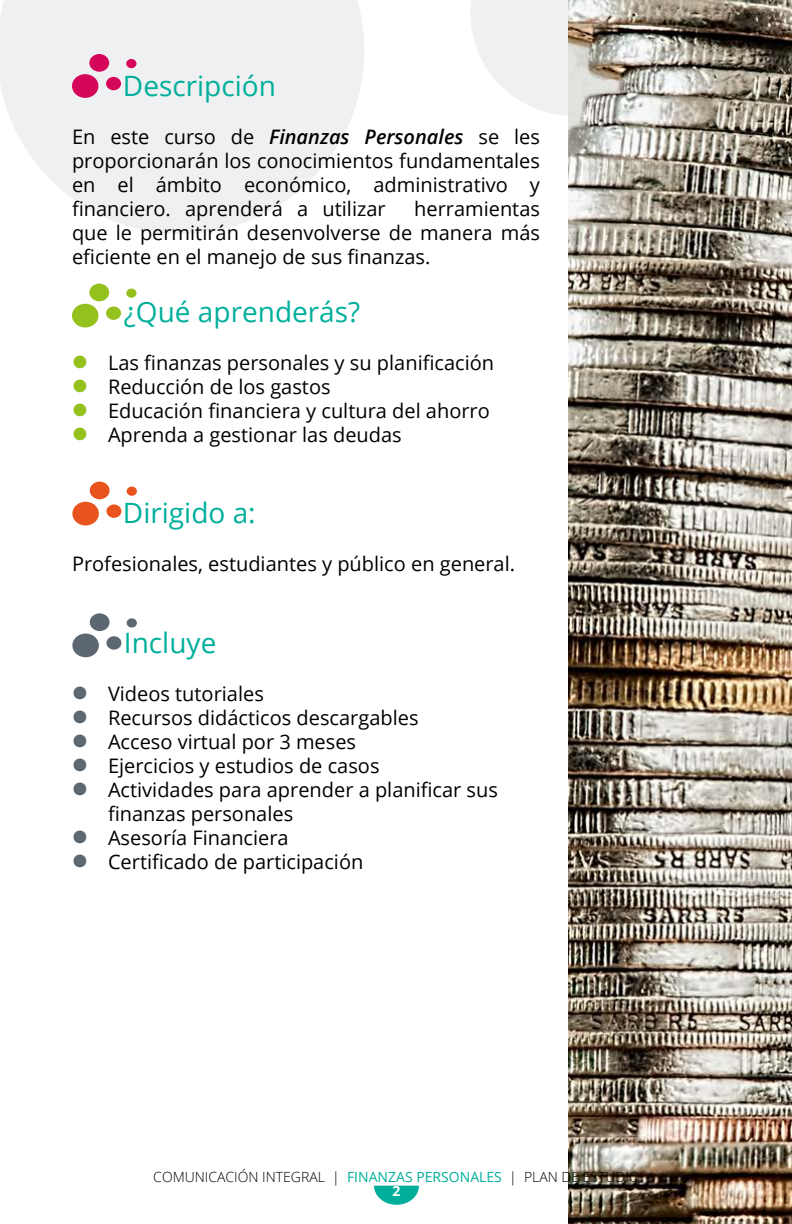
<style>
.page{position:relative;width:792px;height:1224px;background:#fff}
.page>*{position:absolute;margin:0;border:0;box-sizing:border-box;transform-origin:0 0}
.t1{font:28px "Open Sans";color:#00af9b}
.t2{font:20px/24px "Open Sans";color:#000;text-align:justify}
.t3{font:300 14px "Open Sans";color:#000}
.t4{font:700 14px "Open Sans";color:#fff}
.s1{font-weight:600;font-style:italic}
.s2{font-weight:400;color:#00af9b}
</style>
<div class="page">
<svg style="left:0;top:0;width:364px;height:234px;fill:#eff0f1"></svg>
<svg style="left:470px;top:0;width:99px;height:116px"></svg>
<svg style="left:374px;top:1186px;width:45px;height:19px"></svg>
<img style="left:569px;top:0;width:223px;height:1224px">
<div style="left:72px;top:74px;width:26px;height:24px;background:#d50758;border-radius:50%"></div>
<div style="left:126px;top:59px;width:11px;height:9px;background:#d50758;border-radius:50%"></div>
<div style="left:106px;top:77px;width:15px;height:13px;background:#d50758;border-radius:50%"></div>
<div style="left:89px;top:54px;width:20px;height:18px;background:#d50758;border-radius:50%"></div>
<div style="left:72px;top:304px;width:26px;height:23px;background:#95c11f;border-radius:50%"></div>
<div style="left:126px;top:289px;width:11px;height:9px;background:#95c11f;border-radius:50%"></div>
<div style="left:106px;top:306px;width:15px;height:14px;background:#95c11f;border-radius:50%"></div>
<div style="left:89px;top:284px;width:20px;height:17px;background:#95c11f;border-radius:50%"></div>
<div style="left:72px;top:502px;width:27px;height:23px;background:#e9531d;border-radius:50%"></div>
<div style="left:127px;top:487px;width:10px;height:9px;background:#e9531d;border-radius:50%"></div>
<div style="left:106px;top:504px;width:15px;height:14px;background:#e9531d;border-radius:50%"></div>
<div style="left:90px;top:482px;width:20px;height:17px;background:#e9531d;border-radius:50%"></div>
<div style="left:72px;top:634px;width:27px;height:23px;background:#5c6771;border-radius:50%"></div>
<div style="left:127px;top:618px;width:10px;height:10px;background:#5c6771;border-radius:50%"></div>
<div style="left:106px;top:636px;width:15px;height:14px;background:#5c6771;border-radius:50%"></div>
<div style="left:90px;top:613px;width:20px;height:18px;background:#5c6771;border-radius:50%"></div>
<h1 class="t1" style="left:123px;top:67px;width:154px">Descripción</h1>
<p class="t2" style="left:72px;top:124px;width:470px">En este curso de <span class="s1">Finanzas Personales</span> se les proporcionarán los conocimientos fundamentales en el ámbito económico, administrativo y financiero. aprenderá a utilizar</p>
<p class="t2" style="left:72px;top:196px;width:469px;text-indent:342px">herramientas que le permitirán desenvolverse de manera más eficiente en el manejo de sus finanzas.</p>
<h1 class="t1" style="left:124px;top:292px;width:238px">¿Qué aprenderás?</h1>
<p class="t2" style="left:108px;top:350px;width:388px;text-align:left">Las finanzas personales y su planificación Reducción de los gastos<br>Educación financiera y cultura del ahorro Aprenda a gestionar las deudas</p>
<h1 class="t1" style="left:123px;top:494px;width:134px">Dirigido a:</h1>
<p class="t2" style="left:72px;top:552px;width:445px">Profesionales, estudiantes y público en general.</p>
<h1 class="t1" style="left:124px;top:624px;width:94px">Incluye</h1>
<p class="t2" style="left:108px;top:681px;width:392px;text-align:left">Videos tutoriales<br>Recursos didácticos descargables<br>Acceso virtual por 3 meses<br>Ejercicios y estudios de casos<br>Actividades para aprender a planificar sus finanzas personales<br>Asesoría Financiera<br>Certificado de participación</p>
<p class="t3" style="left:153px;top:1167px;width:488px">COMUNICACIÓN INTEGRAL | <span class="s2">FINANZAS PERSONALES</span> | PLAN DE ESTUDIO</p>
<p class="t4" style="left:393px;top:1181px;width:9px">2</p>
</div>
